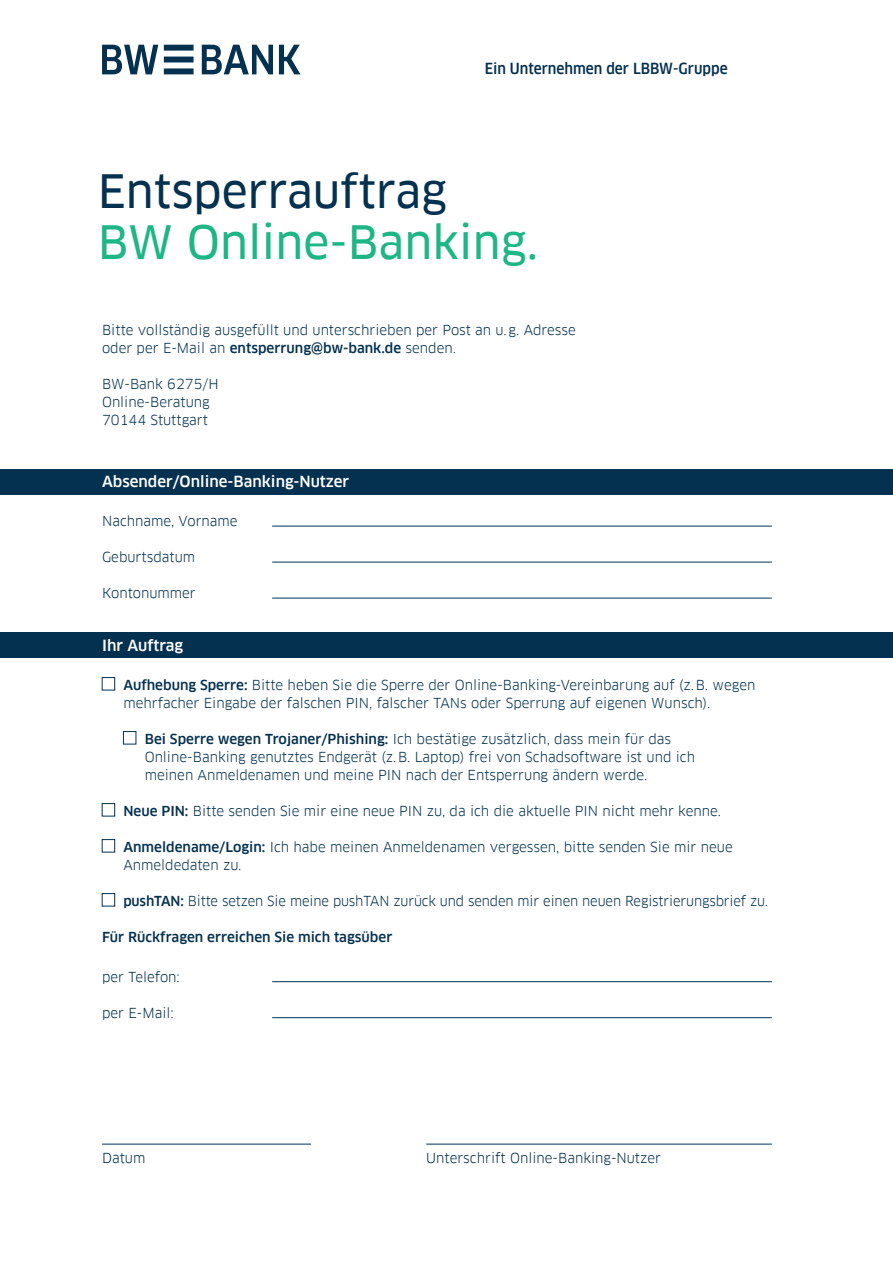
<style>
.page{position:relative;width:893px;height:1263px;background:#fff}
.page>*{position:absolute;margin:0;border:0;box-sizing:border-box;transform-origin:0 0}
.t1{font:45px "Clanfor LBBW News";color:#1eb684}
.t2{font:45px "Clanfor LBBW News";color:#053150}
.t3{font:500 15px "Clanfor LBBW";color:#fff}
.t4{font:500 15px "Clanfor LBBW Narr";color:#053150}
.t5{font:13.5px/18px "Clanfor LBBW";color:#053150}
.t6{font:500 13.5px "Clanfor LBBW";color:#053150}
.s1{font-weight:500}
</style>
<div class="page">
<div style="left:0;top:469px;width:893px;height:25px;background:#053150"></div>
<div style="left:0;top:632px;width:893px;height:26px;background:#053150"></div>
<hr style="left:272px;top:526px;width:500px;height:1px;background:#053150">
<hr style="left:272px;top:562px;width:500px;height:1px;background:#053150">
<hr style="left:272px;top:598px;width:500px;height:1px;background:#053150">
<hr style="left:272px;top:981px;width:500px;height:1px;background:#053150">
<hr style="left:272px;top:1017px;width:500px;height:1px;background:#053150">
<div style="left:102px;top:677px;width:13px;height:13px;background:#fff;border:1px solid #053150"></div>
<div style="left:123px;top:731px;width:13px;height:13px;background:#fff;border:1px solid #053150"></div>
<div style="left:102px;top:803px;width:13px;height:13px;background:#fff;border:1px solid #053150"></div>
<div style="left:102px;top:839px;width:13px;height:13px;background:#fff;border:1px solid #053150"></div>
<div style="left:102px;top:893px;width:13px;height:13px;background:#fff;border:1px solid #053150"></div>
<svg style="left:102px;top:45px;width:198px;height:29px"></svg>
<hr style="left:102px;top:1144px;width:209px;height:1px;background:#053150">
<hr style="left:426px;top:1144px;width:346px;height:1px;background:#053150">
<p class="t4" style="left:485px;top:60px;width:244px">Ein Unternehmen der LBBW-Gruppe</p>
<h1 class="t2" style="left:98px;top:164px;width:351px">Entsperrauftrag</h1>
<h1 class="t1" style="left:98px;top:216px;width:442px">BW Online-Banking.</h1>
<p class="t5" style="left:102px;top:321px;width:475px">Bitte vollständig ausgefüllt und unterschrieben per Post an u.g. Adresse oder per E-Mail an <span class="s1">entsperrung@bw-bank.de</span> senden.</p>
<p class="t5" style="left:102px;top:375px;width:118px">BW-Bank 6275/H<br>Online-Beratung<br>70144 Stuttgart</p>
<p class="t3" style="left:102px;top:472px;width:249px">Absender/Online-Banking-Nutzer</p>
<p class="t5" style="left:102px;top:512px;width:137px">Nachname, Vorname</p>
<p class="t5" style="left:102px;top:548px;width:95px">Geburtsdatum</p>
<p class="t5" style="left:102px;top:584px;width:95px">Kontonummer</p>
<p class="t3" style="left:102px;top:637px;width:83px">Ihr Auftrag</p>
<p class="t5" style="left:123px;top:676px;width:633px"><span class="s1">Aufhebung Sperre:</span> Bitte heben Sie die Sperre der Online-Banking-Vereinbarung auf (z.B. wegen mehrfacher Eingabe der falschen PIN, falscher TANs oder Sperrung auf eigenen Wunsch).</p>
<p class="t5" style="left:145px;top:730px;width:552px"><span class="s1">Bei Sperre wegen Trojaner/Phishing:</span> Ich bestätige zusätzlich, dass mein für das<br>Online-Banking genutztes Endgerät (z.B. Laptop) frei von Schadsoftware ist und ich meinen Anmeldenamen und meine PIN nach der Entsperrung ändern werde.</p>
<p class="t5" style="left:123px;top:802px;width:599px"><span class="s1">Neue PIN:</span> Bitte senden Sie mir eine neue PIN zu, da ich die aktuelle PIN nicht mehr kenne.</p>
<p class="t5" style="left:123px;top:838px;width:611px"><span class="s1">Anmeldename/Login:</span> Ich habe meinen Anmeldenamen vergessen, bitte senden Sie mir neue<br>Anmeldedaten zu.</p>
<p class="t5" style="left:123px;top:892px;width:646px"><span class="s1">pushTAN:</span> Bitte setzen Sie meine pushTAN zurück und senden mir einen neuen Registrierungsbrief zu.</p>
<p class="t6" style="left:102px;top:929px;width:292px">Für Rückfragen erreichen Sie mich tagsüber</p>
<p class="t5" style="left:102px;top:967px;width:79px">per Telefon:</p>
<p class="t5" style="left:102px;top:1003px;width:73px">per E-Mail:</p>
<p class="t5" style="left:102px;top:1149px;width:45px">Datum</p>
<p class="t5" style="left:426px;top:1149px;width:236px">Unterschrift Online-Banking-Nutzer</p>
</div>
